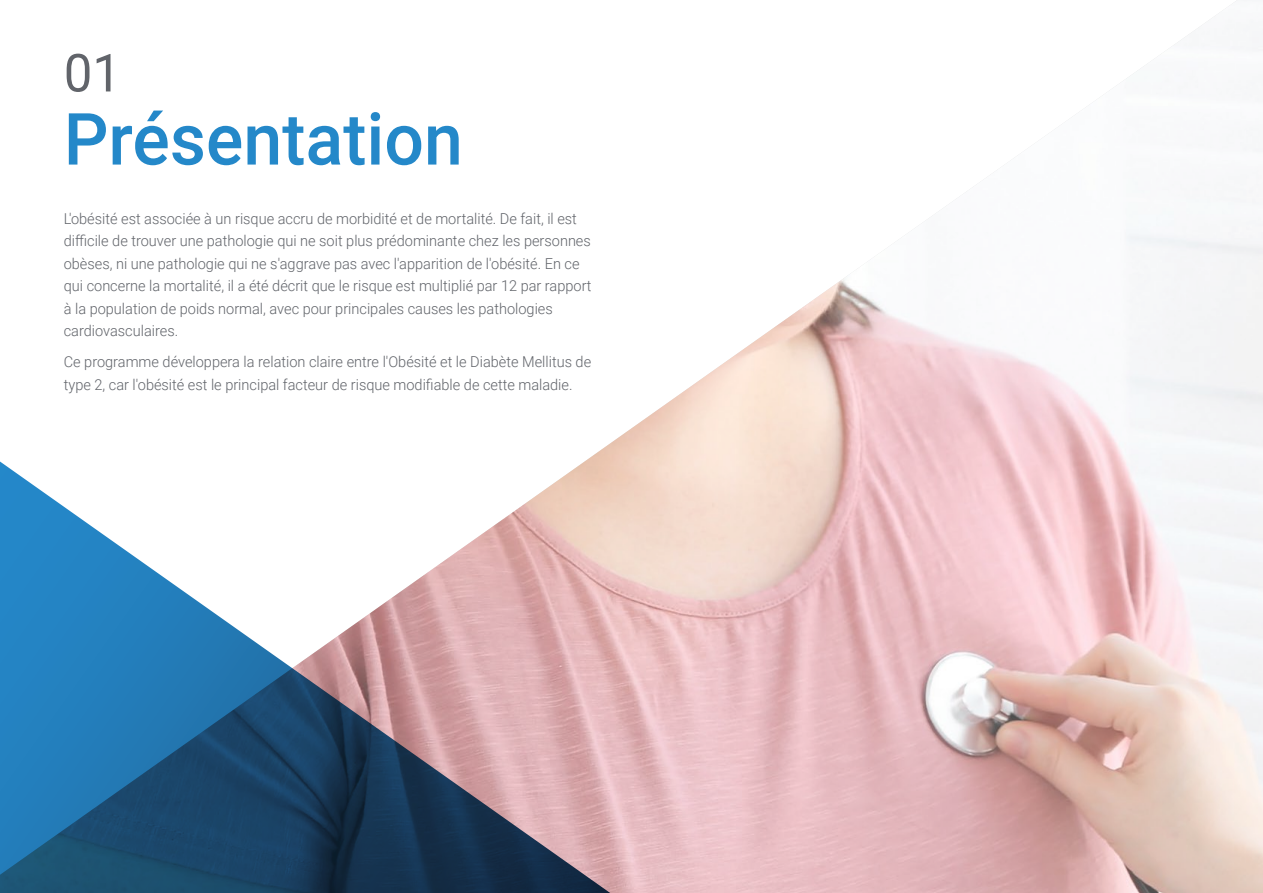
<style>
.page{position:relative;width:1263px;height:893px;background:#fff}
.page>*{position:absolute;margin:0;border:0;box-sizing:border-box;transform-origin:0 0}
.t1{font:500 72px "Roboto";color:#2488c9}
.t2{font:52.5px "Roboto";color:#61646a}
.t3{font:300 15px/22.5px "Roboto";color:#61646a}
</style>
<div class="page">
<img style="left:607px;top:0;width:656px;height:893px">
<svg style="left:0;top:446px;width:640px;height:447px"></svg>
<h2 class="t2" style="left:64px;top:36px;width:59px">01</h2>
<h1 class="t1" style="left:64px;top:89px;width:401px">Présentation</h1>
<p class="t3" style="left:64px;top:207px;width:529px">L'obésité est associée à un risque accru de morbidité et de mortalité. De fait, il est difficile de trouver une pathologie qui ne soit plus prédominante chez les personnes obèses, ni une pathologie qui ne s'aggrave pas avec l'apparition de l'obésité. En ce qui concerne la mortalité, il a été décrit que le risque est multiplié par 12 par rapport à la population de poids normal, avec pour principales causes les pathologies cardiovasculaires.</p>
<p class="t3" style="left:64px;top:350px;width:529px">Ce programme développera la relation claire entre l'Obésité et le Diabète Mellitus de type 2, car l'obésité est le principal facteur de risque modifiable de cette maladie.</p>
</div>
